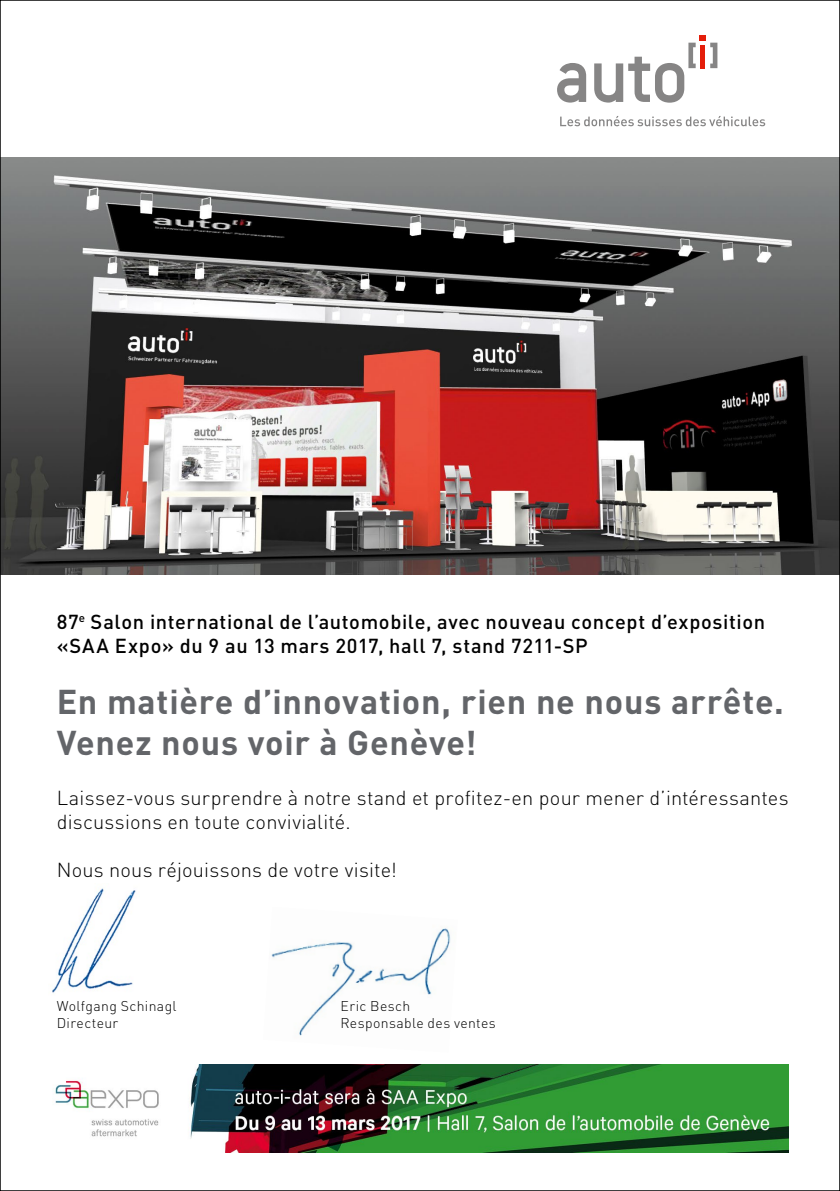
<style>
.page{position:relative;width:840px;height:1191px;background:#fff}
.page>*{position:absolute;margin:0;border:0;box-sizing:border-box;transform-origin:0 0}
.t1{font:700 34px/40.8px "DIN";letter-spacing:.02em;color:#636569}
.t2{font:300 20px/24px "DIN";letter-spacing:.01em;color:#000}
.t3{font:500 20px/24px "DIN";letter-spacing:.03em;color:#000}
.t4{font:300 14px "DIN";letter-spacing:.025em;color:#000}
</style>
<div class="page">
<svg style="left:557px;top:63px;width:29px;height:40px"></svg>
<svg style="left:594px;top:35px;width:123px;height:68px"></svg>
<div style="left:700px;top:45px;width:5px;height:23px;background:#e41e0a"></div>
<svg style="left:560px;top:116px;width:204px;height:10px"></svg>
<img style="left:52px;top:888px;width:84px;height:105px">
<img style="left:271px;top:928px;width:180px;height:108px">
<img style="left:55px;top:1064px;width:733px;height:88px">
<img style="left:2px;top:157px;width:835px;height:417px">
<p class="t3" style="left:57px;top:609px;width:709px">87<sup>e</sup> Salon international de l’automobile, avec nouveau concept d’exposition «SAA Expo» du 9 au 13 mars 2017, hall 7, stand 7211-SP</p>
<h1 class="t1" style="left:57px;top:679px;width:728px">En matière d’innovation, rien ne nous arrête.<br>Venez nous voir à Genève!</h1>
<p class="t2" style="left:57px;top:785px;width:733px">Laissez-vous surprendre à notre stand et profitez-en pour mener d’intéressantes discussions en toute convivialité.</p>
<p class="t2" style="left:57px;top:857px;width:341px">Nous nous réjouissons de votre visite!</p>
<p class="t4" style="left:57px;top:997px;width:121px">Wolfgang Schinagl</p>
<p class="t4" style="left:340px;top:997px;width:71px">Eric Besch</p>
<p class="t4" style="left:57px;top:1014px;width:63px">Directeur</p>
<p class="t4" style="left:340px;top:1014px;width:157px">Responsable des ventes</p>
</div>
